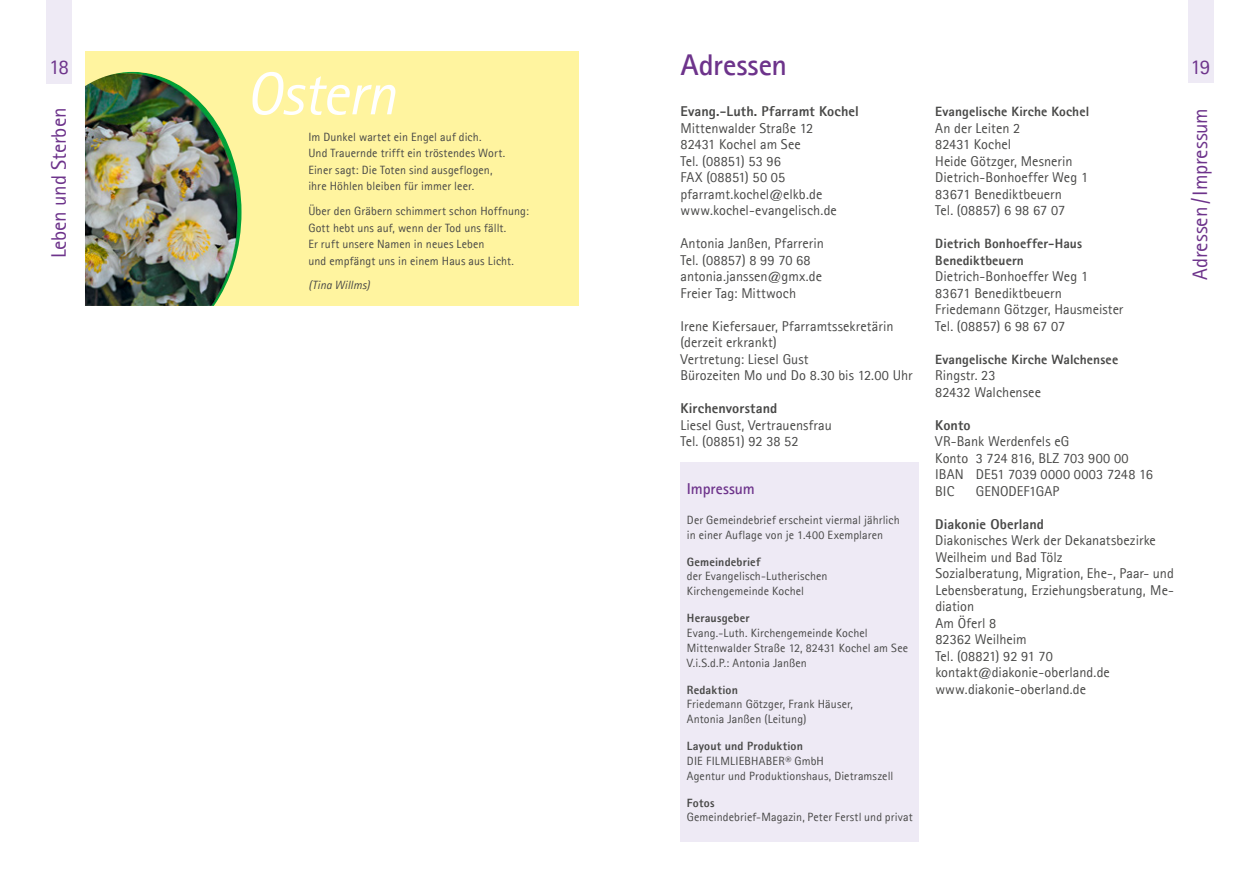
<style>
.page{position:relative;width:1259px;height:893px;background:#fff}
.page>*{position:absolute;margin:0;border:0;box-sizing:border-box;transform-origin:0 0}
.t1{font:700 30px "Agfa Rotis Sans Serif";color:#6d338b}
.t2{font:21px "Agfa Rotis Sans Serif";letter-spacing:-.005em;color:#6d338b}
.t3{font:700 15.75px "Agfa Rotis Sans Serif";color:#6d338b}
.t4{font:14.25px/16.5px "Agfa Rotis Sans Serif";letter-spacing:.005em;color:#484847}
.t5{font:800 14.25px "Agfa Rotis Sans Serif";letter-spacing:.005em;color:#484847}
.t6{font:800 13.5px/16.5px "Agfa Rotis Sans Serif";letter-spacing:.01em;color:#484847}
.t7{font:12px/14.9px "Agfa Rotis Sans Serif";letter-spacing:.01em;color:#484847}
.t8{font:800 12px "Agfa Rotis Sans Serif";letter-spacing:.015em;color:#484847}
.t9{font:italic 12px "Agfa Rotis Sans Serif";letter-spacing:.005em;color:#484847}
</style>
<div class="page">
<div style="left:46px;top:0;width:26px;height:83px;background:#eeeaf5"></div>
<div style="left:1187px;top:0;width:26px;height:83px;background:#eeeaf5"></div>
<div style="left:85px;top:51px;width:493px;height:255px;background:#fff49f"></div>
<div style="left:680px;top:463px;width:239px;height:379px;background:#eeeaf5"></div>
<svg style="left:252px;top:72px;width:143px;height:43px"></svg>
<img style="left:85px;top:72px;width:156px;height:234px">
<h1 class="t1" style="left:680px;top:46px;width:108px">Adressen</h1>
<p class="t5" style="left:680px;top:102px;width:180px">Evang.-Luth. Pfarramt Kochel</p>
<p class="t4" style="left:680px;top:120px;width:158px">Mittenwalder Straße 12<br>82431 Kochel am See<br>Tel. (08851) 53 96<br>FAX (08851) 50 05 pfarramt.kochel@elkb.de www.kochel-evangelisch.de</p>
<p class="t4" style="left:680px;top:235px;width:145px">Antonia Janßen, Pfarrerin<br>Tel. (08857) 8 99 70 68 antonia.janssen@gmx.de<br>Freier Tag: Mittwoch</p>
<p class="t4" style="left:680px;top:318px;width:234px">I rene Kiefersauer, Pfarramtssekretärin (derzeit erkrankt)<br>Vertretung: Liesel Gust<br>Bürozeiten Mo und Do 8.30 bis 12.00 Uhr</p>
<p class="t5" style="left:680px;top:399px;width:98px">Kirchenvorstand</p>
<p class="t4" style="left:680px;top:417px;width:153px">Liesel Gust, Vertrauensfrau<br>Tel. (08851) 92 38 52</p>
<h2 class="t2" style="left:49px;top:55px;width:21px">18</h2>
<h2 class="t2" style="left:1190px;top:55px;width:21px">19</h2>
<h2 class="t2" style="left:1187px;top:280px;width:173px;rotate:-90deg">Adressen/ Impressum</h2>
<p class="t6" style="left:935px;top:103px;width:155px">Evangelische Kirche Kochel</p>
<p class="t4" style="left:935px;top:120px;width:154px">An der Leiten 2<br>82431 Kochel<br>Heide Götzger, Mesnerin<br>Dietrich-Bonhoeffer Weg 1<br>83671 Benediktbeuern<br>Tel. (08857) 6 98 67 07</p>
<p class="t6" style="left:935px;top:235px;width:148px">Dietrich Bonhoeffer-Haus<br>Benediktbeuern</p>
<p class="t4" style="left:935px;top:268px;width:190px">Dietrich-Bonhoeffer Weg 1<br>83671 Benediktbeuern<br>Friedemann Götzger, Hausmeister<br>Tel. (08857) 6 98 67 07</p>
<p class="t6" style="left:935px;top:351px;width:184px">Evangelische Kirche Walchensee</p>
<p class="t4" style="left:935px;top:367px;width:107px">Ringstr. 23<br>82432 Walchensee</p>
<p class="t5" style="left:935px;top:416px;width:37px">Konto</p>
<p class="t4" style="left:935px;top:433px;width:219px">VR-Bank Werdenfels eG<br>Konto 3 724 816, BLZ 703 900 00<br>I BAN DE51 7039 0000 0003 7248 16<br>BIC</p>
<h2 class="t2" style="left:46px;top:258px;width:152px;rotate:-90deg">Leben und Sterben</h2>
<p class="t7" style="left:308px;top:129px;width:198px;line-height:16.5px">I m Dunkel wartet ein Engel auf dich.<br>Und Trauernde trifft ein tröstendes Wort.<br>Einer sagt: Die Toten sind ausgeflogen, ihre Höhlen bleiben für immer leer.</p>
<p class="t7" style="left:308px;top:203px;width:222px;line-height:16.5px">Über den Gräbern schimmert schon Hoffnung:<br>Gott hebt uns auf, wenn der Tod uns fällt.<br>Er ruft unsere Namen in neues Leben<br>und empfängt uns in einem Haus aus Licht.</p>
<p class="t9" style="left:308px;top:278px;width:63px">(Tina Willms)</p>
<p class="t3" style="left:687px;top:479px;width:69px">Impressum</p>
<p class="t7" style="left:687px;top:512px;width:214px">Der Gemeindebrief erscheint viermal jährlich in einer Auflage von je 1.400 Exemplaren</p>
<p class="t8" style="left:687px;top:554px;width:75px">Gemeindebrief</p>
<p class="t7" style="left:687px;top:569px;width:142px">der Evangelisch-Lutherischen<br>Kirchengemeinde Kochel</p>
<p class="t8" style="left:687px;top:610px;width:64px">Herausgeber</p>
<p class="t7" style="left:687px;top:625px;width:223px">Evang.-Luth. Kirchengemeinde Kochel<br>Mittenwalder Straße 12, 82431 Kochel am See<br>V.i.S.d.P.: Antonia Janßen</p>
<p class="t8" style="left:687px;top:682px;width:53px">Redaktion</p>
<p class="t7" style="left:687px;top:697px;width:168px">Friedemann Götzger, Frank Häuser,<br>Antonia Janßen (Leitung)</p>
<p class="t8" style="left:687px;top:738px;width:118px">Layout und Produktion</p>
<p class="t7" style="left:687px;top:753px;width:208px">DIE FI LMLIEBHABER® GmbH<br>Agentur und Produktionshaus, Dietramszell</p>
<p class="t8" style="left:687px;top:795px;width:29px">Fotos</p>
<p class="t7" style="left:687px;top:810px;width:227px">Gemeindebrief-Magazin, Peter Ferstl und privat</p>
<p class="t4" style="left:976px;top:483px;width:85px">GENODEF1GAP</p>
<p class="t5" style="left:935px;top:515px;width:110px">Diakonie Oberland</p>
<p class="t4" style="left:935px;top:532px;width:240px">Diakonisches Werk der Dekanatsbezirke<br>Weilheim und Bad Tölz<br>Sozialberatung, Migration, Ehe-, Paar- und<br>Lebensberatung, Erziehungsberatung, Me&shy;diation<br>Am Öferl 8<br>82362 Weilheim<br>Tel. (08821) 92 91 70 kontakt@diakonie-oberland.de www.diakonie-oberland.de</p>
</div>
